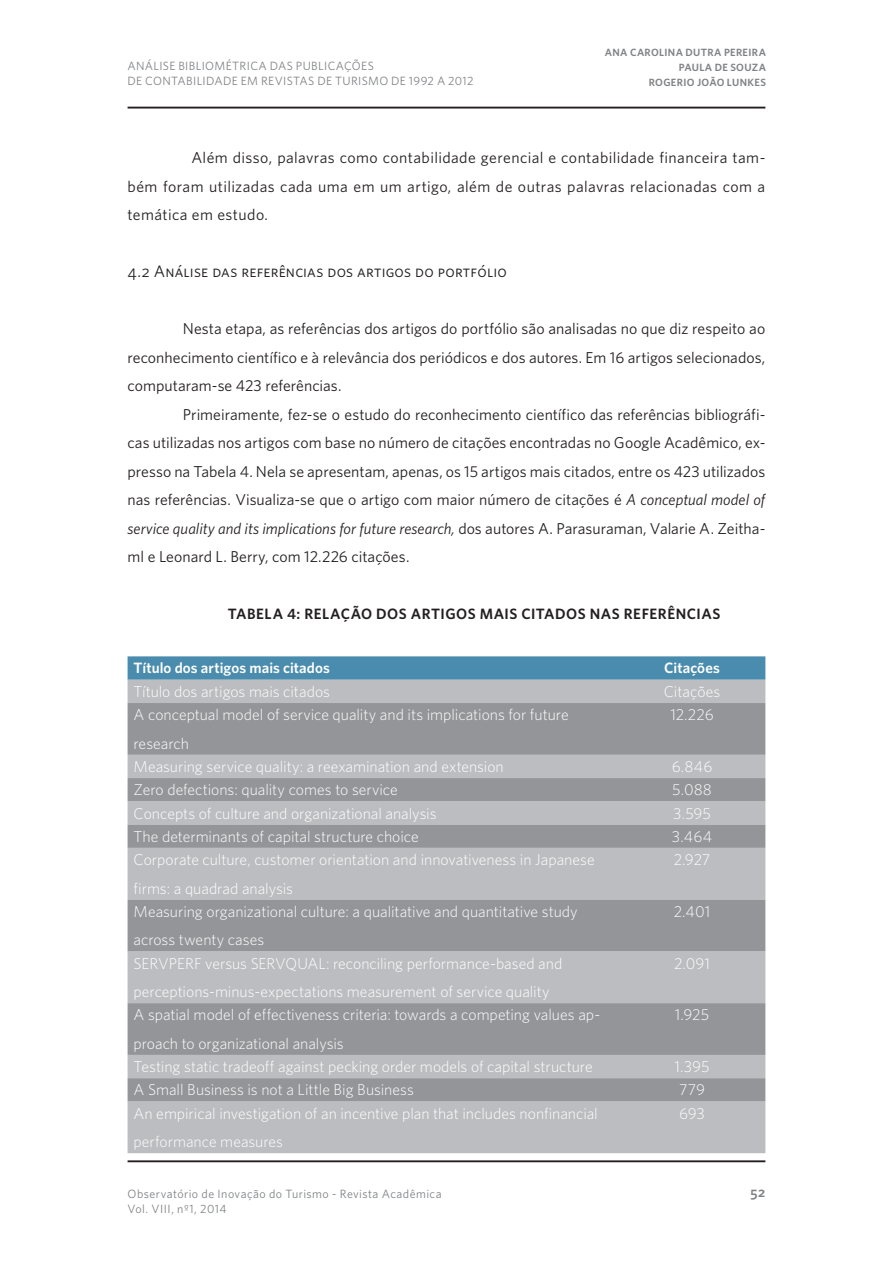
<style>
.page{position:relative;width:893px;height:1263px;background:#fff}
.page>*{position:absolute;margin:0;border:0;box-sizing:border-box;transform-origin:0 0}
.t1{font:16.5px "Whitney Book SC";letter-spacing:.01em;color:#231f20}
.t2{font:300 15.75px/28.5px "Whitney";letter-spacing:-.005em;color:#fff}
.t3{font:15.75px/28.5px "Whitney";letter-spacing:.005em;color:#231f20;text-align:justify}
.t4{font:600 15px "Whitney";letter-spacing:.04em;color:#231f20}
.t5{font:600 15px "Whitney";letter-spacing:.01em;color:#fff}
.t6{font:14.25px "Whitney Semibold SC";color:#808285}
.t7{font:12px/15px "Whitney";letter-spacing:.035em;color:#808285}
.t8{font:600 10.5px "Whitney";letter-spacing:.035em;color:#808285}
.s1{font-style:italic}
</style>
<div class="page">
<hr style="left:128px;top:1160px;width:637px;height:2px;background:#231f20">
<hr style="left:128px;top:107px;width:637px;height:2px;background:#231f20">
<svg style="left:128px;top:656px;width:637px;height:24px;background:#4f8faf"></svg>
<div style="left:128px;top:680px;width:637px;height:473px;background:#bcbdc0"></div>
<svg style="left:128px;top:703px;width:637px;height:398px;background:#a5a6a9"></svg>
<p class="t7" style="left:128px;top:58px;width:113px">Análise bibliométrica</p>
<p class="t7" style="left:270px;top:58px;width:9px">das</p>
<p class="t7" style="left:296px;top:58px;width:72px">publicações</p>
<p class="t7" style="left:128px;top:73px;width:26px">de contabi</p>
<p class="t7" style="left:197px;top:73px;width:14px">lidade</p>
<p class="t7" style="left:241px;top:73px;width:28px">em revistas</p>
<p class="t7" style="left:317px;top:73px;width:158px">de turismo de 1992 a 2012</p>
<p class="t8" style="left:605px;top:46px;width:155px">ANA CAROLINA DUTRA PEREIRA</p>
<p class="t8" style="left:679px;top:61px;width:87px">PAULA DE SOUZA</p>
<p class="t8" style="left:649px;top:76px;width:118px">ROGERIO JOÃO LUNKES</p>
<p class="t3" style="left:128px;top:143px;width:639px;text-indent:64px">Além disso, palavras como contabilidade gerencial e contabilidade financeira tam&shy;bém foram utilizadas cada uma em um artigo, além de outras palavras relacionadas com a temática em estudo.</p>
<p class="t1" style="left:128px;top:262px;width:381px">4.2 Análise das referências dos artigos do portfólio</p>
<p class="t3" style="left:128px;top:314px;width:639px;text-indent:55px">Nesta etapa, as referências dos artigos do portfólio são analisadas no que diz respeito ao reconhecimento científico e à relevância dos periódicos e dos autores. Em 16 artigos selecionados, computaram-se 423 referências.</p>
<p class="t3" style="left:128px;top:400px;width:639px;text-indent:55px">Primeiramente, fez-se o estudo do reconhecimento científico das referências bibliográfi&shy;cas utilizadas nos artigos com base no número de citações encontradas no Google Acadêmico, ex&shy;presso na Tabela 4. Nela se apresentam, apenas, os 15 artigos mais citados, entre os 423 utilizados nas referências. Visualiza-se que o artigo com maior número de citações é <span class="s1">A conceptual model of service quality and its implications for future research,</span> dos autores A. Parasuraman, Valarie A. Zeitha&shy;ml e Leonard L. Berry, com 12.226 citações.</p>
<p class="t4" style="left:228px;top:605px;width:484px">TABELA 4: RELAÇÃO DOS ARTIGOS MAIS CITADOS NAS REFERÊNCIAS</p>
<p class="t5" style="left:134px;top:659px;width:198px">TÍTULO DOS ARTIGOS MAIS CITADOS</p>
<p class="t5" style="left:664px;top:659px;width:57px">CITAÇÕES</p>
<p class="t2" style="left:134px;top:677px;width:198px">Título dos artigos mais citados</p>
<p class="t2" style="left:664px;top:677px;width:58px">Citações</p>
<p class="t2" style="left:134px;top:700px;width:437px">A conceptual model of service quality and its implications for future research</p>
<p class="t2" style="left:670px;top:700px;width:45px">12.226</p>
<p class="t2" style="left:134px;top:752px;width:372px">Measuring service quality: a reexamination and extension</p>
<p class="t2" style="left:672px;top:752px;width:42px">6.846</p>
<p class="t2" style="left:134px;top:775px;width:266px">Zero defections: quality comes to service</p>
<p class="t2" style="left:672px;top:775px;width:41px">5.088</p>
<p class="t2" style="left:134px;top:798px;width:304px">Concepts of culture and organizational analysis</p>
<p class="t2" style="left:673px;top:798px;width:39px">3.595</p>
<p class="t2" style="left:134px;top:822px;width:287px">The determinants of capital structure choice</p>
<p class="t2" style="left:672px;top:822px;width:42px">3.464</p>
<p class="t2" style="left:134px;top:845px;width:463px">Corporate culture, customer orientation and innovativeness in Japanese firms: a quadrad analysis</p>
<p class="t2" style="left:674px;top:845px;width:38px">2.927</p>
<p class="t2" style="left:134px;top:897px;width:446px">Measuring organizational culture: a qualitative and quantitative study across twenty cases</p>
<p class="t2" style="left:674px;top:897px;width:38px">2.401</p>
<p class="t2" style="left:134px;top:949px;width:430px">SERVPERF versus SERVQUAL: reconciling performance-based and perceptions-minus-expectations measurement of service quality</p>
<p class="t2" style="left:674px;top:949px;width:38px">2.091</p>
<p class="t2" style="left:134px;top:1000px;width:468px">A spatial model of effectiveness criteria: towards a competing values ap&shy;proach to organizational analysis</p>
<p class="t2" style="left:675px;top:1000px;width:36px">1.925</p>
<p class="t2" style="left:134px;top:1052px;width:461px">Testing static tradeoff against pecking order models of capital structure</p>
<p class="t2" style="left:674px;top:1052px;width:37px">1.395</p>
<p class="t2" style="left:134px;top:1075px;width:282px">A Small Business is not a Little Big Business</p>
<p class="t2" style="left:679px;top:1075px;width:27px">779</p>
<p class="t2" style="left:134px;top:1099px;width:466px">An empirical investigation of an incentive plan that includes nonfinancial performance measures</p>
<p class="t2" style="left:679px;top:1099px;width:27px">693</p>
<p class="t7" style="left:128px;top:1186px;width:316px">Observatório de Inovação do Turismo - Revista Acadêmica<br>Vol. VIII, nº1, 2014</p>
<p class="t6" style="left:750px;top:1183px;width:16px">52</p>
</div>
